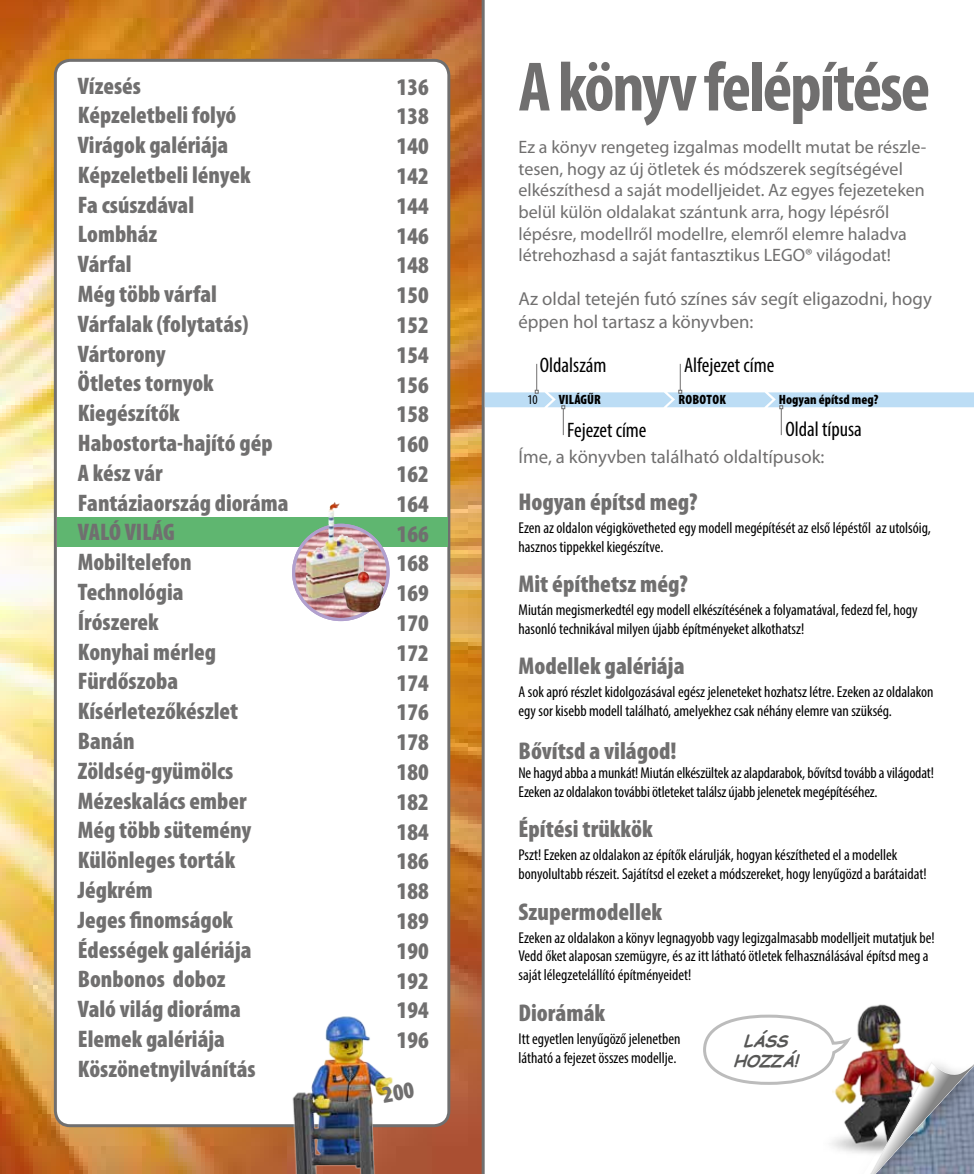
<style>
.page{position:relative;width:974px;height:1174px;background:#fff}
.page>*{position:absolute;margin:0;border:0;box-sizing:border-box;transform-origin:0 0}
.t1{font:700 condensed 70.5px "Myriad Pro";letter-spacing:-.03em;color:#706f6f}
.t2{font:900 condensed 24.3px "Myriad Pro";color:#706f6f}
.t3{font:900 condensed 24px/29.8px "Myriad Pro";color:#706f6f}
.t4{font:condensed 21px "Myriad Pro";color:#000}
.t5{font:18.75px/22.5px "Myriad Pro";color:#706f6f}
.t6{font:18px/21.6px "Myriad Pro";color:#706f6f}
.t7{font:italic 700 16.5px/19.8px "Comic Sans MS";color:#575756;text-align:center}
.t8{font:condensed 15.75px/18.9px "Myriad Pro";color:#000}
.t9{font:900 condensed 13.5px "Myriad Pro";color:#000}
.t10{font:900 condensed 13.5px "Myriad Pro";letter-spacing:.02em;color:#000}
.t11{font:condensed 13.5px "Myriad Pro";color:#000}
</style>
<div class="page">
<img style="left:0;top:0;width:482px;height:1174px">
<div style="left:55px;top:60px;width:394px;height:1065px;background:#fff;border-radius:15px"></div>
<div style="left:54px;top:59px;width:396px;height:1068px;border:3px solid #706f6f;border-radius:15px"></div>
<svg style="left:482px;top:0;width:300px;height:1174px"></svg>
<div style="left:57px;top:517px;width:390px;height:30px;background:#5fb670"></div>
<img style="left:862px;top:1004px;width:35px;height:9px">
<img style="left:287px;top:1016px;width:111px;height:158px">
<svg style="left:701px;top:1013px;width:273px;height:161px"></svg>
<img style="left:320px;top:612px;width:49px;height:7px">
<img style="left:296px;top:587px;width:17px;height:23px">
<img style="left:294px;top:525px;width:94px;height:94px;border-radius:47px">
<div style="left:292px;top:524px;width:97px;height:97px;border:3px solid #b1a0ce;border-radius:50%"></div>
<div style="left:302px;top:582px;width:71px;height:27px;background:#000;opacity:.35"></div>
<img style="left:306px;top:502px;width:58px;height:97px">
<img style="left:342px;top:571px;width:42px;height:41px">
<svg style="left:485px;top:364px;width:489px;height:71px"></svg>
<svg style="left:381px;top:1081px;width:17px;height:21px"></svg>
<p class="t3" style="left:78px;top:71px;width:212px">Vízesés<br>Képzeletbeli folyó<br>Virágok galériája<br>Képzeletbeli lények<br>Fa csúszdával<br>Lombház<br>Várfal<br>Még több várfal<br>Várfalak (folytatás)<br>Vártorony<br>Ötletes tornyok<br>Kiegészítők<br>Habostorta-hajító gép<br>A kész vár<br>Fantáziaország dioráma<br>VALÓ VILÁG<br>Mobiltelefon<br>Technológia<br>Írószerek<br>Konyhai mérleg<br>Fürdőszoba<br>Kísérletezőkészlet<br>Banán<br>Zöldség-gyümölcs<br>Mézeskalács ember<br>Még több sütemény<br>Különleges torták<br>Jégkrém<br>Jeges finomságok<br>Édességek galériája<br>Bonbonos doboz<br>Való világ dioráma<br>Elemek galériája<br>Köszönetnyilvánítás</p>
<p class="t3" style="left:397px;top:72px;width:33px;text-align:justify">136<br>138<br>140<br>142<br>144<br>146<br>148<br>150<br>152<br>154<br>156<br>158<br>160<br>162<br>164<br>166<br>168<br>169<br>170<br>172<br>174<br>176<br>178<br>180<br>182<br>184<br>186<br>188<br>189<br>190<br>192<br>194<br>196</p>
<p class="t1" style="left:518px;top:43px;width:413px">A könyv felépítése</p>
<p class="t6" style="left:518px;top:136px;width:409px">Ez a könyv rengeteg izgalmas modellt mutat be részle&shy;tesen, hogy az új ötletek és módszerek segítségével elkészíthesd a saját modelljeidet. Az egyes fejezeteken belül külön oldalakat szántunk arra, hogy lépésről lépésre, modellről modellre, elemről elemre haladva létrehozhasd a saját fantasztikus LEGO® világodat!</p>
<p class="t5" style="left:518px;top:287px;width:415px">Az oldal tetején futó színes sáv segít eligazodni, hogy éppen hol tartasz a könyvben:</p>
<p class="t4" style="left:540px;top:352px;width:68px">Oldalszám</p>
<p class="t4" style="left:684px;top:352px;width:92px">Alfejezet címe</p>
<p class="t11" style="left:527px;top:391px;width:12px">10</p>
<p class="t9" style="left:559px;top:392px;width:43px">VILÁGŰR</p>
<p class="t10" style="left:678px;top:392px;width:49px">ROBOTOK</p>
<p class="t9" style="left:779px;top:392px;width:101px">Hogyan építsd meg?</p>
<p class="t4" style="left:567px;top:417px;width:81px">Fejezet címe</p>
<p class="t4" style="left:785px;top:416px;width:78px">Oldal típusa</p>
<p class="t5" style="left:518px;top:445px;width:307px">Íme, a könyvben található oldaltípusok:</p>
<p class="t2" style="left:518px;top:488px;width:181px">Hogyan építsd meg?</p>
<p class="t8" style="left:518px;top:518px;width:414px">Ezen az oldalon végigkövetheted egy modell megépítését az első lépéstől az utolsóig, hasznos tippekkel kiegészítve.</p>
<p class="t2" style="left:518px;top:570px;width:171px">Mit építhetsz még?</p>
<p class="t8" style="left:518px;top:600px;width:401px">Miután megismerkedtél egy modell elkészítésének a folyamatával, fedezd fel, hogy hasonló technikával milyen újabb építményeket alkothatsz!</p>
<p class="t2" style="left:518px;top:653px;width:167px">Modellek galériája</p>
<p class="t8" style="left:518px;top:682px;width:416px">A sok apró részlet kidolgozásával egész jeleneteket hozhatsz létre. Ezeken az oldalakon egy sor kisebb modell található, amelyekhez csak néhány elemre van szükség.</p>
<p class="t2" style="left:518px;top:737px;width:160px">Bővítsd a világod!</p>
<p class="t8" style="left:518px;top:763px;width:417px">Ne hagyd abba a munkát! Miután elkészültek az alapdarabok, bővítsd tovább a világodat!<br>Ezeken az oldalakon további ötleteket találsz újabb jelenetek megépítéséhez.</p>
<p class="t2" style="left:518px;top:815px;width:136px">Építési trükkök</p>
<p class="t8" style="left:518px;top:845px;width:409px">Pszt! Ezeken az oldalakon az építők elárulják, hogyan készítheted el a modellek bonyolultabb részeit. Sajátítsd el ezeket a módszereket, hogy lenyűgözd a barátaidat!</p>
<p class="t2" style="left:518px;top:898px;width:145px">Szupermodellek</p>
<p class="t8" style="left:518px;top:927px;width:418px">Ezeken az oldalakon a könyv legnagyobb vagy legizgalmasabb modelljeit mutatjuk be!<br>Vedd őket alaposan szemügyre, és az itt látható ötletek felhasználásával építsd meg a saját lélegzetelállító építményeidet!</p>
<p class="t2" style="left:518px;top:999px;width:88px">Diorámák</p>
<p class="t8" style="left:518px;top:1028px;width:164px">Itt egyetlen lenyűgöző jelenetben látható a fejezet összes modellje.</p>
<p class="t7" style="left:733px;top:1030px;width:72px">LÁSS<br>HOZZÁ!</p>
</div>
